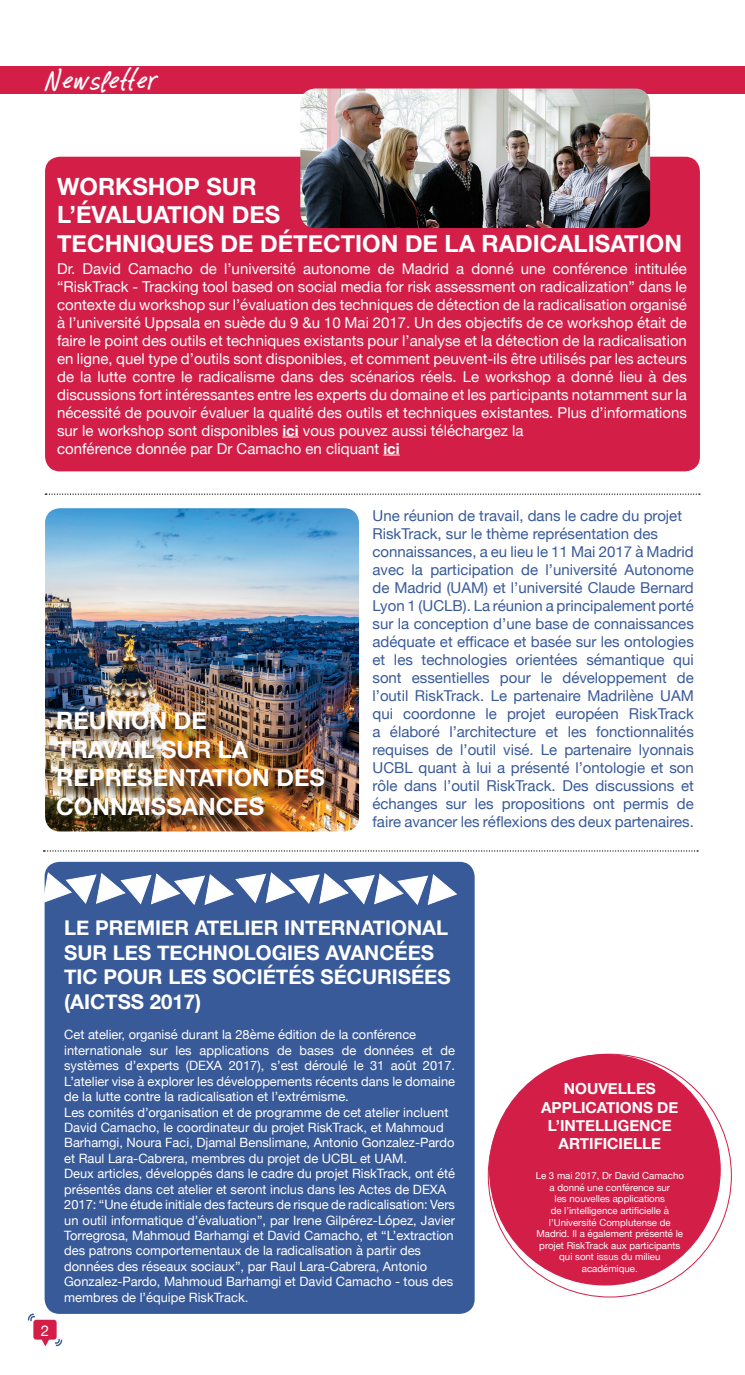
<style>
.page{position:relative;width:745px;height:1375px;background:#fff}
.page>*{position:absolute;margin:0;border:0;box-sizing:border-box;transform-origin:0 0}
.t1{font:28.75px "CF Note Bold";color:#fff}
.t2{font:700 23.75px/28.5px "Helvetica Neue";color:#fff}
.t3{font:700 20.38px/24.4px "Helvetica Neue";color:#fff}
.t4{font:700 15.25px/18.4px "Helvetica Neue";color:#fff;text-align:center}
.t5{font:15px/18px "Helvetica Neue";color:#fff}
.t6{font:15px/18px "Helvetica Neue";color:#395a99}
.t7{font:12.88px/15.4px "Helvetica Neue";color:#fff}
.t8{font:9.62px/11.6px "Helvetica Neue";color:#fff;text-align:center}
.s1{font-weight:700}
</style>
<div class="page">
<svg style="left:28px;top:1313px;width:34px;height:34px"></svg>
<div style="left:0;top:66px;width:744px;height:28px;background:#d31e48"></div>
<div style="left:489px;top:1055px;width:230px;height:230px;background:#d31e48;border-radius:50%"></div>
<div style="left:45px;top:862px;width:429px;height:452px;background:#395a99;border-radius:15px"></div>
<div style="left:45px;top:157px;width:654px;height:314px;background:#d31e48;border-radius:15px"></div>
<svg style="left:282px;top:437px;width:16px;height:1px"></svg>
<svg style="left:383px;top:455px;width:16px;height:1px"></svg>
<svg style="left:45px;top:494px;width:654px;height:1px"></svg>
<svg style="left:43px;top:850px;width:654px;height:2px"></svg>
<img style="left:45px;top:508px;width:314px;height:323px">
<div style="left:59px;top:709px;width:280px;height:122px;background:#000;opacity:.75"></div>
<svg style="left:44px;top:872px;width:413px;height:33px"></svg>
<img style="left:300px;top:89px;width:349px;height:139px">
<h1 class="t1" style="left:45px;top:61px;width:112px">Newsletter</h1>
<h2 class="t2" style="left:57px;top:173px;width:626px">WORKSHOP SUR<br>L’ÉVALUATION DES<br>TECHNIQUES DE DÉTECTION DE LA RADICALISATION</h2>
<p class="t5" style="left:57px;top:260px;width:631px">Dr. David Camacho de l’université autonome de Madrid a donné une conférence intitulée “RiskTrack - Tracking tool based on social media for risk assessment on radicalization” dans le contexte du workshop sur l’évaluation des techniques de détection de la radicalisation organisé à l’université Uppsala en suède du 9 &amp;u 10 Mai 2017. Un des objectifs de ce workshop était de faire le point des outils et techniques existants pour l’analyse et la détection de la radicalisation en ligne, quel type d’outils sont disponibles, et comment peuvent-ils être utilisés par les acteurs de la lutte contre le radicalisme dans des scénarios réels. Le workshop a donné lieu à des discussions fort intéressantes entre les experts du domaine et les participants notamment sur la nécessité de pouvoir évaluer la qualité des outils et techniques existantes. Plus d’informations sur le workshop sont disponibles <span class="s1">ici</span> vous pouvez aussi téléchargez la<br>conférence donnée par Dr Camacho en cliquant <span class="s1">ici</span></p>
<h2 class="t2" style="left:56px;top:707px;width:270px">RÉUNION DE<br>TRAVAIL SUR LA<br>REPRÉSENTATION DES<br>CONNAISSANCES</h2>
<p class="t6" style="left:372px;top:508px;width:323px">Une réunion de travail, dans le cadre du projet RiskTrack, sur le thème représentation des connaissances, a eu lieu le 11 Mai 2017 à Madrid avec la participation de l’université Autonome de Madrid (UAM) et l’université Claude Bernard Lyon 1 (UCLB). La réunion a principalement porté sur la conception d’une base de connaissances adéquate et efficace et basée sur les ontologies et les technologies orientées sémantique qui sont essentielles pour le développement de l’outil RiskTrack. Le partenaire Madrilène UAM qui coordonne le projet européen RiskTrack a élaboré l’architecture et les fonctionnalités requises de l’outil visé. Le partenaire lyonnais UCBL quant à lui a présenté l’ontologie et son rôle dans l’outil RiskTrack. Des discussions et échanges sur les propositions ont permis de faire avancer les réflexions des deux partenaires.</p>
<p class="t5" style="left:41px;top:1322px;width:10px">2</p>
<h3 class="t3" style="left:64px;top:916px;width:388px">LE PREMIER ATELIER INTERNATIONAL<br>SUR LES TECHNOLOGIES AVANCÉES<br>TIC POUR LES SOCIÉTÉS SÉCURISÉES (AICTSS 2017)</h3>
<p class="t7" style="left:64px;top:1028px;width:392px">Cet atelier, organisé durant la 28ème édition de la conférence internationale sur les applications de bases de données et de systèmes d’experts (DEXA 2017), s’est déroulé le 31 août 2017.<br>L’atelier vise à explorer les développements récents dans le domaine de la lutte contre la radicalisation et l’extrémisme.<br>Les comités d’organisation et de programme de cet atelier incluent David Camacho, le coordinateur du projet RiskTrack, et Mahmoud Barhamgi, Noura Faci, Djamal Benslimane, Antonio Gonzalez-Pardo et Raul Lara-Cabrera, membres du projet de UCBL et UAM.<br>Deux articles, développés dans le cadre du projet RiskTrack, ont été présentés dans cet atelier et seront inclus dans les Actes de DEXA 2017: “Une étude initiale des facteurs de risque de radicalisation: Vers un outil informatique d’évaluation”, par Irene Gilpérez-López, Javier Torregrosa, Mahmoud Barhamgi et David Camacho, et “L’extraction des patrons comportementaux de la radicalisation à partir des données des réseaux sociaux”, par Raul Lara-Cabrera, Antonio Gonzalez-Pardo, Mahmoud Barhamgi et David Camacho - tous des membres de l’équipe RiskTrack.</p>
<p class="t4" style="left:540px;top:1080px;width:139px">NOUVELLES<br>APPLICATIONS DE<br>L’INTELLIGENCE<br>ARTIFICIELLE</p>
<p class="t8" style="left:535px;top:1171px;width:150px">Le 3 mai 2017, Dr David Camacho a donné une conférence sur<br>les nouvelles applications<br>de l’intelligence artificielle à l’Université Complutense de<br>Madrid. Il a également présenté le projet RiskTrack aux participants qui sont issus du milieu académique.</p>
</div>
